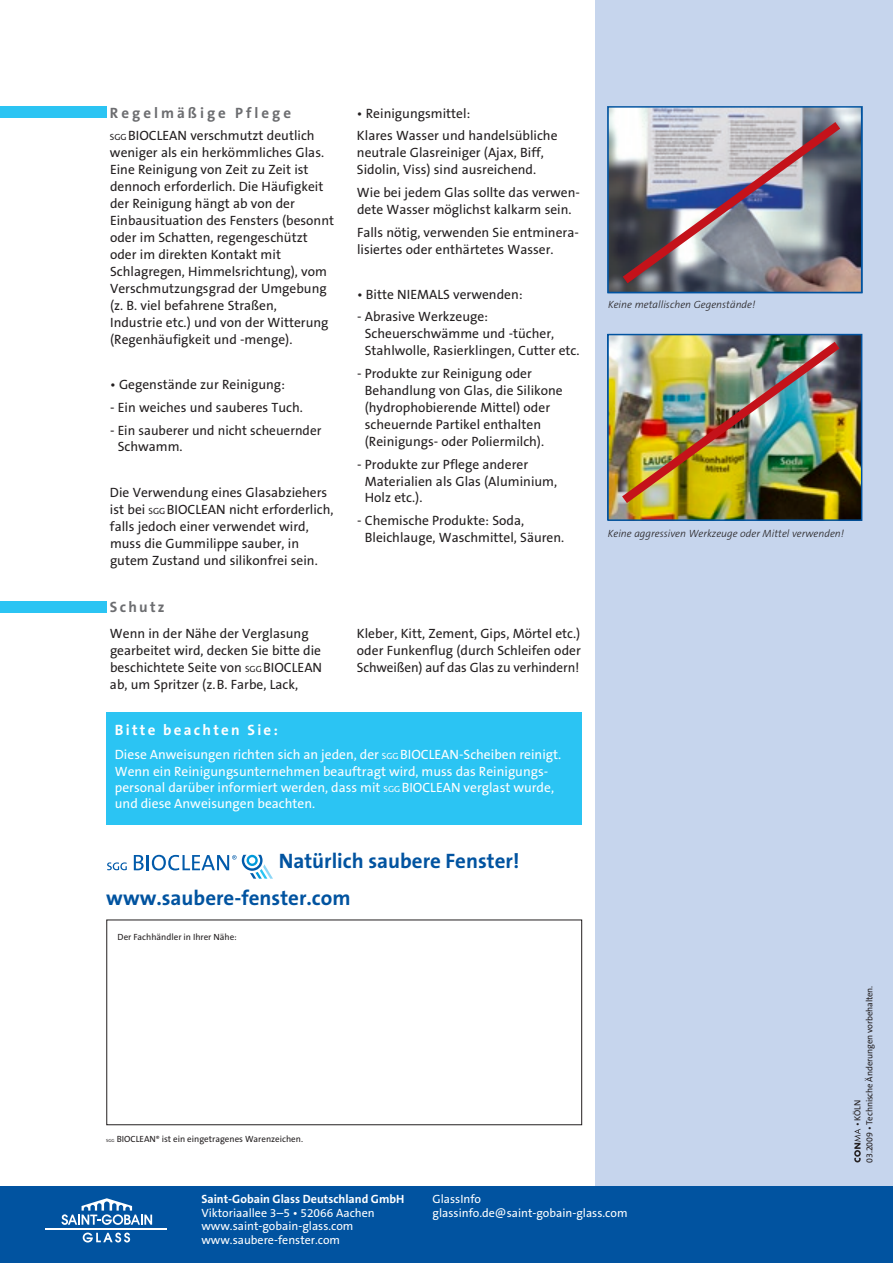
<style>
.page{position:relative;width:893px;height:1263px;background:#fff}
.page>*{position:absolute;margin:0;border:0;box-sizing:border-box;transform-origin:0 0}
.t1{font:700 21px/36.9px "The Sans B7";color:#0153a0}
.t2{font:700 15px "The Sans B7";letter-spacing:.2em;color:#6c6d70}
.t3{font:700 15px "The Sans B7";letter-spacing:.15em;color:#fff}
.t4{font:13.5px/17px "The Sans B5 Plain";color:#231f20}
.t5{font:13.5px/16.2px "The Sans B5 Plain";color:#fff}
.t6{font:12px/13.5px "The Sans B5 Plain";color:#fff}
.t7{font:700 12px "The Sans B7";color:#fff}
.t8{font:italic 300 10.5px "The Sans B3";color:#231f20}
.t9{font:9px/12px "The Sans B5 Plain";color:#231f20}
.s1{font-size:9px}
.s2{font-size:4.5px}
.s3{font-size:7.05px}
</style>
<div class="page">
<div style="left:595px;top:0;width:298px;height:1194px;background:#c6d5ed"></div>
<svg style="left:854px;top:1129px;width:7px;height:33px"></svg>
<div style="left:0;top:1186px;width:893px;height:77px;background:#0153a0"></div>
<svg style="left:61px;top:1198px;width:91px;height:27px"></svg>
<svg style="left:83px;top:1232px;width:47px;height:10px"></svg>
<hr style="left:45px;top:1228px;width:122px;height:1px;background:#fff">
<div style="left:0;top:106px;width:106px;height:12px;background:#2bc4f3"></div>
<div style="left:0;top:601px;width:106px;height:11px;background:#2bc4f3"></div>
<div style="left:106px;top:919px;width:476px;height:206px;background:#fff;border:1px solid #231f20"></div>
<div style="left:106px;top:712px;width:476px;height:113px;background:#2bc4f3"></div>
<svg style="left:107px;top:862px;width:20px;height:8px"></svg>
<svg style="left:134px;top:855px;width:139px;height:24px"></svg>
<img style="left:610px;top:109px;width:249px;height:181px">
<div style="left:607px;top:106px;width:255px;height:187px;border:2px solid #0153a0"></div>
<img style="left:610px;top:337px;width:249px;height:181px">
<div style="left:607px;top:334px;width:255px;height:187px;border:2px solid #0153a0"></div>
<img style="left:614px;top:114px;width:235px;height:177px">
<img style="left:613px;top:334px;width:235px;height:177px">
<p class="t2" style="left:110px;top:105px;width:183px">Regelmäßige Pflege</p>
<p class="t4" style="left:110px;top:128px;width:226px"><span class="s1">SGG</span>BIOCLEAN verschmutzt deutlich weniger als ein herkömmliches Glas.<br>Eine Reinigung von Zeit zu Zeit ist dennoch erforderlich. Die Häufigkeit der Reinigung hängt ab von der Einbausituation des Fensters (besonnt oder im Schatten, regengeschützt oder im direkten Kontakt mit Schlagregen, Himmelsrichtung), vom Verschmutzungsgrad der Umgebung (z. B. viel befahrene Straßen,<br>Industrie etc.) und von der Witterung (Regenhäufigkeit und -menge).</p>
<p class="t4" style="left:110px;top:377px;width:176px">• Gegenstände zur Reinigung:</p>
<p class="t4" style="left:110px;top:399px;width:194px">- Ein weiches und sauberes Tuch.</p>
<p class="t4" style="left:118px;top:422px;width:205px;text-indent:-7px">- Ein sauberer und nicht scheuernder<br>Schwamm.</p>
<p class="t4" style="left:110px;top:484px;width:225px">Die Verwendung eines Glasabziehers ist bei <span class="s1">SGG</span>BIOCLEAN nicht erforderlich, falls jedoch einer verwendet wird, muss die Gummilippe sauber, in gutem Zustand und silikonfrei sein.</p>
<p class="t4" style="left:357px;top:102px;width:202px;line-height:22.6px">• Reinigungsmittel:<br>Klares Wasser und handelsübliche</p>
<p class="t4" style="left:357px;top:145px;width:189px">neutrale Glasreiniger (Ajax, Biff,<br>Sidolin, Viss) sind ausreichend.</p>
<p class="t4" style="left:357px;top:184px;width:225px">Wie bei jedem Glas sollte das verwen&shy;dete Wasser möglichst kalkarm sein.</p>
<p class="t4" style="left:357px;top:224px;width:223px">Falls nötig, verwenden Sie entminera&shy;lisiertes oder enthärtetes Wasser.</p>
<p class="t4" style="left:357px;top:286px;width:167px">• Bitte NIEMALS verwenden:</p>
<p class="t4" style="left:365px;top:309px;width:216px;text-indent:-8px">- Abrasive Werkzeuge:<br>Scheuerschwämme und -tücher,<br>Stahlwolle, Rasierklingen, Cutter etc.</p>
<p class="t4" style="left:365px;top:365px;width:200px;text-indent:-8px">- Produkte zur Reinigung oder<br>Behandlung von Glas, die Silikone (hydrophobierende Mittel) oder scheuernde Partikel enthalten (Reinigungs- oder Poliermilch).</p>
<p class="t4" style="left:365px;top:456px;width:194px;text-indent:-8px">- Produkte zur Pflege anderer<br>Materialien als Glas (Aluminium,<br>Holz etc.).</p>
<p class="t4" style="left:365px;top:513px;width:201px;text-indent:-8px">- Chemische Produkte: Soda,<br>Bleichlauge, Waschmittel, Säuren.</p>
<p class="t2" style="left:110px;top:599px;width:56px">Schutz</p>
<p class="t4" style="left:110px;top:626px;width:214px">Wenn in der Nähe der Verglasung gearbeitet wird, decken Sie bitte die beschichtete Seite von <span class="s1">SGG</span>BIOCLEAN ab, um Spritzer (z.B. Farbe, Lack,</p>
<p class="t4" style="left:357px;top:626px;width:225px;text-align:justify">Kleber, Kitt, Zement, Gips, Mörtel etc.) oder Funkenflug (durch Schleifen oder Schweißen) auf das Glas zu verhindern!</p>
<p class="t3" style="left:115px;top:722px;width:165px">Bitte beachten Sie:</p>
<p class="t5" style="left:115px;top:747px;width:448px">Diese Anweisungen richten sich an jeden, der <span class="s1">SGG</span>BIOCLEAN-Scheiben reinigt.<br>Wenn ein Reinigungsunternehmen beauftragt wird, muss das Reinigungs&shy;personal darüber informiert werden, dass mit <span class="s1">SGG</span>BIOCLEAN verglast wurde, und diese Anweisungen beachten.</p>
<h1 class="t1" style="left:106px;top:843px;width:415px;text-indent:172px">Natürlich saubere Fenster! www.saubere-fenster.com</h1>
<p class="t9" style="left:118px;top:931px;width:121px">Der Fachhändler in Ihrer Nähe:</p>
<p class="t8" style="left:608px;top:299px;width:149px">Keine metallischen Gegenstände!</p>
<p class="t8" style="left:608px;top:528px;width:238px">Keine aggressiven Werkzeuge oder Mittel verwenden!</p>
<p class="t9" style="left:106px;top:1133px;width:198px"><span class="s2">SGG</span> BIOCLEAN<span class="s3">®</span> ist ein eingetragenes Warenzeichen.</p>
<p class="t7" style="left:201px;top:1193px;width:205px">Saint-Gobain Glass Deutschland GmbH</p>
<p class="t6" style="left:201px;top:1206px;width:175px">Viktoriaallee 3–5 • 52066 Aachen www.saint-gobain-glass.com www.saubere-fenster.com</p>
<p class="t6" style="left:433px;top:1193px;width:196px">GlassInfo glassinfo.de@saint-gobain-glass.com</p>
<p class="t9" style="left:852px;top:1163px;width:179px;text-indent:36px;rotate:-90deg">• KÖLN<br>03.2009 • Technische Änderungen vorbehalten.</p>
</div>
